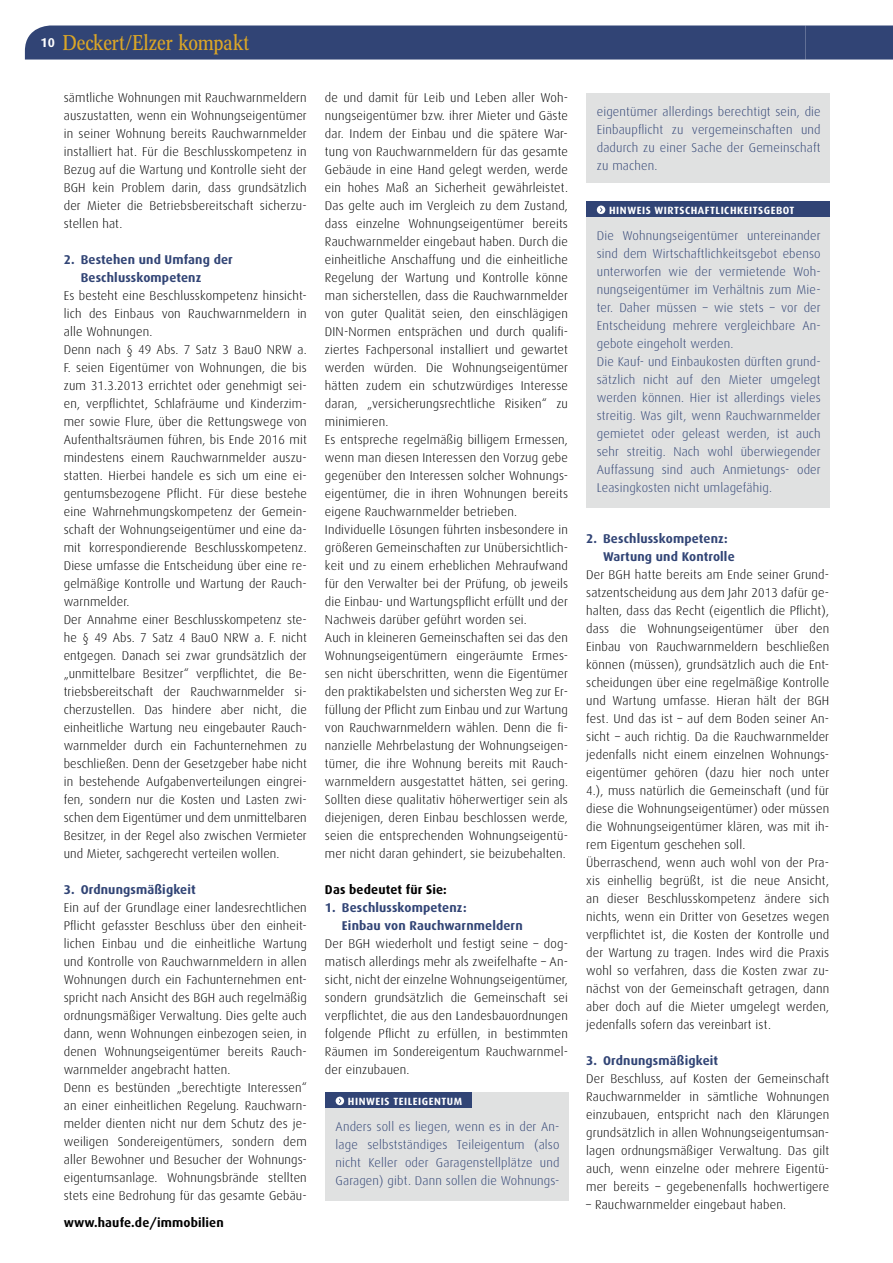
<style>
.page{position:relative;width:893px;height:1263px;background:#fff}
.page>*{position:absolute;margin:0;border:0;box-sizing:border-box;transform-origin:0 0}
.t1{font:21px "Concorde Nova";color:#dba626}
.t2{font:300 12.75px/18px "Dax";letter-spacing:.01em;color:#000}
.t3{font:300 12.75px/18px "Dax";letter-spacing:.01em;color:#314475;text-align:justify}
.t4{font:700 12.75px/18px "Dax";letter-spacing:.01em;color:#314475}
.t5{font:700 12.75px "Dax";letter-spacing:.01em;color:#000}
.t6{font:700 10.5px "Dax";letter-spacing:.05em;color:#fff}
.s1{font-family:"Dax";font-weight:700;font-size:12.75px;color:#fff}
</style>
<div class="page">
<div style="left:25px;top:26px;width:868px;height:34px;background:#314475"></div>
<div style="left:325px;top:1092px;width:243px;height:108px;background:#e0e1e1"></div>
<div style="left:325px;top:1092px;width:147px;height:16px;background:#314475"></div>
<svg style="left:336px;top:1097px;width:8px;height:8px"></svg>
<div style="left:586px;top:201px;width:243px;height:306px;background:#e0e1e1"></div>
<div style="left:586px;top:201px;width:243px;height:16px;background:#314475"></div>
<svg style="left:597px;top:206px;width:8px;height:8px"></svg>
<div style="left:586px;top:93px;width:243px;height:89px;background:#e0e1e1"></div>
<h1 class="t1" style="left:40px;top:31px;width:210px"><span class="s1">10</span> Deckert/Elzer kompakt</h1>
<p class="t2" style="left:64px;top:89px;width:245px;text-align:justify">sämtliche Wohnungen mit Rauchwarnmeldern auszustatten, wenn ein Wohnungseigentümer in seiner Wohnung bereits Rauchwarnmelder installiert hat. Für die Beschlusskompetenz in Bezug auf die Wartung und Kontrolle sieht der BGH kein Problem darin, dass grundsätzlich der Mieter die Betriebsbereitschaft sicherzu&shy;stellen hat.</p>
<p class="t4" style="left:81px;top:251px;width:154px;text-indent:-17px">2. Bestehen und Umfang der<br>Beschlusskompetenz</p>
<p class="t2" style="left:64px;top:287px;width:245px">Es besteht eine Beschlusskompetenz hinsicht&shy;lich des Einbaus von Rauchwarnmeldern in alle Wohnungen.<br>Denn nach § 49 Abs. 7 Satz 3 BauO NRW a.<br>F. seien Eigentümer von Wohnungen, die bis zum 31.3.2013 errichtet oder genehmigt sei&shy;en, verpflichtet, Schlafräume und Kinderzim&shy;mer sowie Flure, über die Rettungswege von Aufenthaltsräumen führen, bis Ende 2016 mit mindestens einem Rauchwarnmelder auszu&shy;statten. Hierbei handele es sich um eine ei&shy;gentumsbezogene Pflicht. Für diese bestehe eine Wahrnehmungskompetenz der Gemein&shy;schaft der Wohnungseigentümer und eine da&shy;mit korrespondierende Beschlusskompetenz.<br>Diese umfasse die Entscheidung über eine re&shy;gelmäßige Kontrolle und Wartung der Rauch&shy;warnmelder.<br>Der Annahme einer Beschlusskompetenz ste&shy;he § 49 Abs. 7 Satz 4 BauO NRW a. F. nicht entgegen. Danach sei zwar grundsätzlich der „unmittelbare Besitzer“ verpflichtet, die Be&shy;triebsbereitschaft der Rauchwarnmelder si&shy;cherzustellen. Das hindere aber nicht, die einheitliche Wartung neu eingebauter Rauch&shy;warnmelder durch ein Fachunternehmen zu beschließen. Denn der Gesetzgeber habe nicht in bestehende Aufgabenverteilungen eingrei&shy;fen, sondern nur die Kosten und Lasten zwi&shy;schen dem Eigentümer und dem unmittelbaren Besitzer, in der Regel also zwischen Vermieter und Mieter, sachgerecht verteilen wollen.</p>
<p class="t4" style="left:64px;top:881px;width:134px">3. Ordnungsmäßigkeit</p>
<p class="t2" style="left:64px;top:899px;width:245px">Ein auf der Grundlage einer landesrechtlichen Pflicht gefasster Beschluss über den einheit&shy;lichen Einbau und die einheitliche Wartung und Kontrolle von Rauchwarnmeldern in allen Wohnungen durch ein Fachunternehmen ent&shy;spricht nach Ansicht des BGH auch regelmäßig ordnungsmäßiger Verwaltung. Dies gelte auch dann, wenn Wohnungen einbezogen seien, in denen Wohnungseigentümer bereits Rauch&shy;warnmelder angebracht hatten.<br>Denn es bestünden „berechtigte Interessen“ an einer einheitlichen Regelung. Rauchwarn&shy;melder dienten nicht nur dem Schutz des je&shy;weiligen Sondereigentümers, sondern dem aller Bewohner und Besucher der Wohnungs&shy;eigentumsanlage. Wohnungsbrände stellten stets eine Bedrohung für das gesamte Gebäu-</p>
<p class="t5" style="left:64px;top:1216px;width:162px">www.haufe.de/immobilien</p>
<p class="t2" style="left:325px;top:89px;width:245px">de und damit für Leib und Leben aller Woh&shy;nungseigentümer bzw. ihrer Mieter und Gäste dar. Indem der Einbau und die spätere War&shy;tung von Rauchwarnmeldern für das gesamte Gebäude in eine Hand gelegt werden, werde ein hohes Maß an Sicherheit gewährleistet.<br>Das gelte auch im Vergleich zu dem Zustand, dass einzelne Wohnungseigentümer bereits Rauchwarnmelder eingebaut haben. Durch die einheitliche Anschaffung und die einheitliche Regelung der Wartung und Kontrolle könne man sicherstellen, dass die Rauchwarnmelder von guter Qualität seien, den einschlägigen DIN-Normen entsprächen und durch qualifi&shy;ziertes Fachpersonal installiert und gewartet werden würden. Die Wohnungseigentümer hätten zudem ein schutzwürdiges Interesse daran, „versicherungsrechtliche Risiken“ zu minimieren.<br>Es entspreche regelmäßig billigem Ermessen, wenn man diesen Interessen den Vorzug gebe gegenüber den Interessen solcher Wohnungs&shy;eigentümer, die in ihren Wohnungen bereits eigene Rauchwarnmelder betrieben.<br>Individuelle Lösungen führten insbesondere in größeren Gemeinschaften zur Unübersichtlich&shy;keit und zu einem erheblichen Mehraufwand für den Verwalter bei der Prüfung, ob jeweils die Einbau- und Wartungspflicht erfüllt und der Nachweis darüber geführt worden sei.<br>Auch in kleineren Gemeinschaften sei das den Wohnungseigentümern eingeräumte Ermes&shy;sen nicht überschritten, wenn die Eigentümer den praktikabelsten und sichersten Weg zur Er&shy;füllung der Pflicht zum Einbau und zur Wartung von Rauchwarnmeldern wählen. Denn die fi&shy;nanzielle Mehrbelastung der Wohnungseigen&shy;tümer, die ihre Wohnung bereits mit Rauch&shy;warnmeldern ausgestattet hätten, sei gering.<br>Sollten diese qualitativ höherwertiger sein als diejenigen, deren Einbau beschlossen werde, seien die entsprechenden Wohnungseigentü&shy;mer nicht daran gehindert, sie beizubehalten.</p>
<p class="t5" style="left:325px;top:883px;width:123px">Das bedeutet für Sie:</p>
<p class="t4" style="left:342px;top:899px;width:182px;text-indent:-17px">1. Beschlusskompetenz:<br>Einbau von Rauchwarnmeldern</p>
<p class="t2" style="left:325px;top:935px;width:245px;text-align:justify">Der BGH wiederholt und festigt seine – dog&shy;matisch allerdings mehr als zweifelhafte – An&shy;sicht, nicht der einzelne Wohnungseigentümer, sondern grundsätzlich die Gemeinschaft sei verpflichtet, die aus den Landesbauordnungen folgende Pflicht zu erfüllen, in bestimmten Räumen im Sondereigentum Rauchwarnmel&shy;der einzubauen.</p>
<p class="t6" style="left:348px;top:1095px;width:116px">HINWEIS TEILEIGENTUM</p>
<p class="t3" style="left:336px;top:1117px;width:225px">Anders soll es liegen, wenn es in der An&shy;lage selbstständiges Teileigentum (also nicht Keller oder Garagenstellplätze und Garagen) gibt. Dann sollen die Wohnungs-</p>
<p class="t3" style="left:597px;top:102px;width:225px">eigentümer allerdings berechtigt sein, die Einbaupflicht zu vergemeinschaften und dadurch zu einer Sache der Gemeinschaft zu machen.</p>
<p class="t6" style="left:609px;top:204px;width:187px">HINWEIS WIRTSCHAFTLICHKEITSGEBOT</p>
<p class="t3" style="left:597px;top:226px;width:225px;text-align:left">Die Wohnungseigentümer untereinander sind dem Wirtschaftlichkeitsgebot ebenso unterworfen wie der vermietende Woh&shy;nungseigentümer im Verhältnis zum Mie&shy;ter. Daher müssen – wie stets – vor der Entscheidung mehrere vergleichbare An&shy;gebote eingeholt werden.<br>Die Kauf- und Einbaukosten dürften grund&shy;sätzlich nicht auf den Mieter umgelegt werden können. Hier ist allerdings vieles streitig. Was gilt, wenn Rauchwarnmelder gemietet oder geleast werden, ist auch sehr streitig. Nach wohl überwiegender Auffassung sind auch Anmietungs- oder Leasingkosten nicht umlagefähig.</p>
<p class="t4" style="left:603px;top:530px;width:133px;text-indent:-17px">2. Beschlusskompetenz:<br>Wartung und Kontrolle</p>
<p class="t2" style="left:586px;top:566px;width:245px">Der BGH hatte bereits am Ende seiner Grund&shy;satzentscheidung aus dem Jahr 2013 dafür ge&shy;halten, dass das Recht (eigentlich die Pflicht), dass die Wohnungseigentümer über den Einbau von Rauchwarnmeldern beschließen können (müssen), grundsätzlich auch die Ent&shy;scheidungen über eine regelmäßige Kontrolle und Wartung umfasse. Hieran hält der BGH fest. Und das ist – auf dem Boden seiner An&shy;sicht – auch richtig. Da die Rauchwarnmelder jedenfalls nicht einem einzelnen Wohnungs&shy;eigentümer gehören (dazu hier noch unter 4.), muss natürlich die Gemeinschaft (und für diese die Wohnungseigentümer) oder müssen die Wohnungseigentümer klären, was mit ih&shy;rem Eigentum geschehen soll.<br>Überraschend, wenn auch wohl von der Pra&shy;xis einhellig begrüßt, ist die neue Ansicht, an dieser Beschlusskompetenz ändere sich nichts, wenn ein Dritter von Gesetzes wegen verpflichtet ist, die Kosten der Kontrolle und der Wartung zu tragen. Indes wird die Praxis wohl so verfahren, dass die Kosten zwar zu&shy;nächst von der Gemeinschaft getragen, dann aber doch auf die Mieter umgelegt werden, jedenfalls sofern das vereinbart ist.</p>
<p class="t4" style="left:586px;top:1052px;width:134px">3. Ordnungsmäßigkeit</p>
<p class="t2" style="left:586px;top:1070px;width:245px;text-align:justify">Der Beschluss, auf Kosten der Gemeinschaft Rauchwarnmelder in sämtliche Wohnungen einzubauen, entspricht nach den Klärungen grundsätzlich in allen Wohnungseigentumsan&shy;lagen ordnungsmäßiger Verwaltung. Das gilt auch, wenn einzelne oder mehrere Eigentü&shy;mer bereits – gegebenenfalls hochwertigere</p>
<p class="t2" style="left:586px;top:1196px;width:201px">– Rauchwarnmelder eingebaut haben.</p>
</div>
